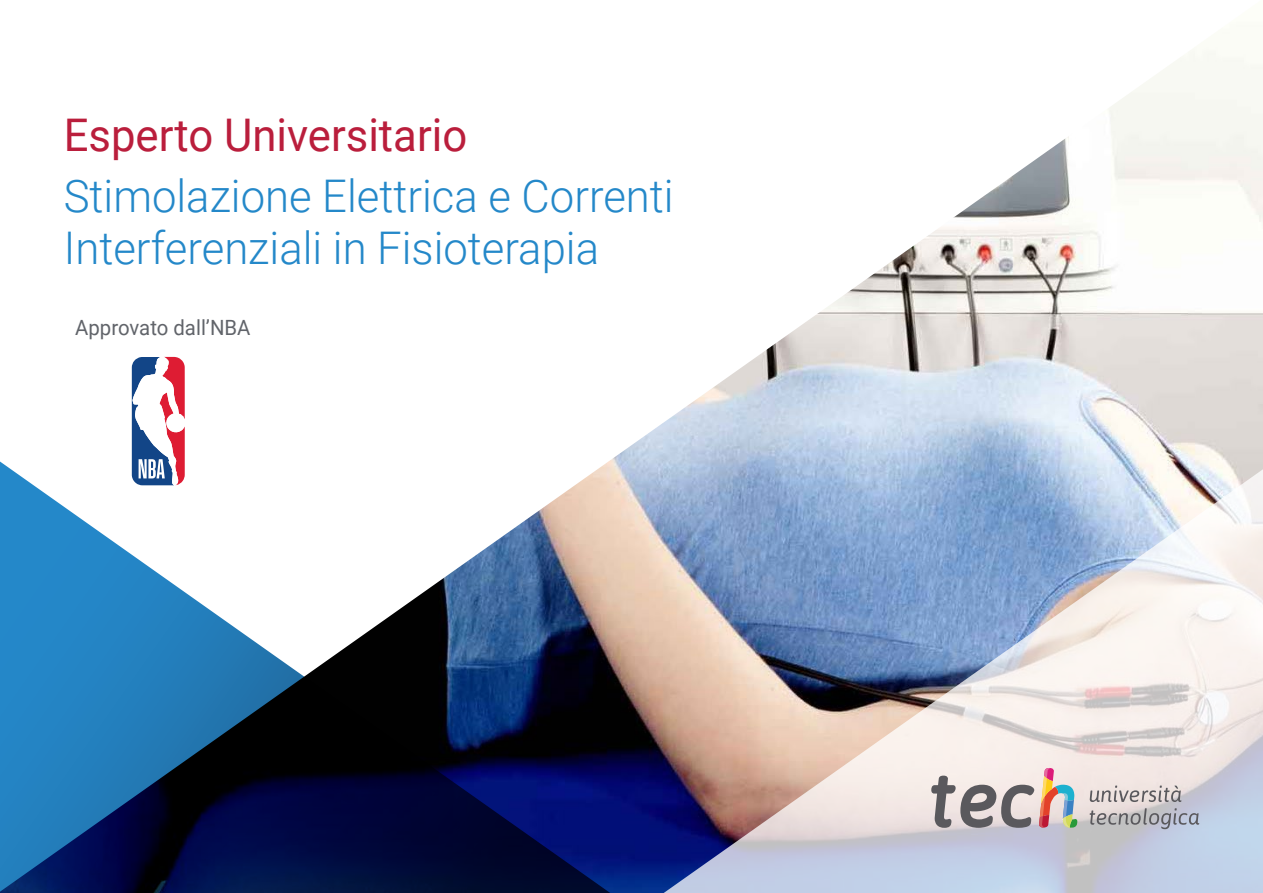
<style>
.page{position:relative;width:1263px;height:893px;background:#fff}
.page>*{position:absolute;margin:0;border:0;box-sizing:border-box;transform-origin:0 0}
.t1{font:300 45px/52.5px "Roboto";color:#2488c9}
.t2{font:45px "Roboto";color:#ba1e3c}
.t3{font:21px "Roboto";color:#61646a}
</style>
<div class="page">
<img style="left:131px;top:49px;width:1132px;height:405px">
<svg style="left:0;top:446px;width:640px;height:447px"></svg>
<svg style="left:634px;top:454px;width:629px;height:439px;background:#b5bacb"></svg>
<svg style="left:132px;top:357px;width:53px;height:128px"></svg>
<svg style="left:1090px;top:785px;width:91px;height:17px;background:#c6bdbc"></svg>
<svg style="left:1090px;top:808px;width:109px;height:21px;background:#afafb6"></svg>
<svg style="left:931px;top:768px;width:146px;height:60px;background:#c0b5b2"></svg>
<p class="t2" style="left:64px;top:103px;width:405px">Esperto Universitario</p>
<p class="t1" style="left:64px;top:168px;width:611px">Stimolazione Elettrica e Correnti<br>Interferenziali in Fisioterapia</p>
<p class="t3" style="left:75px;top:313px;width:177px">Approvato dall’NBA</p>
</div>
